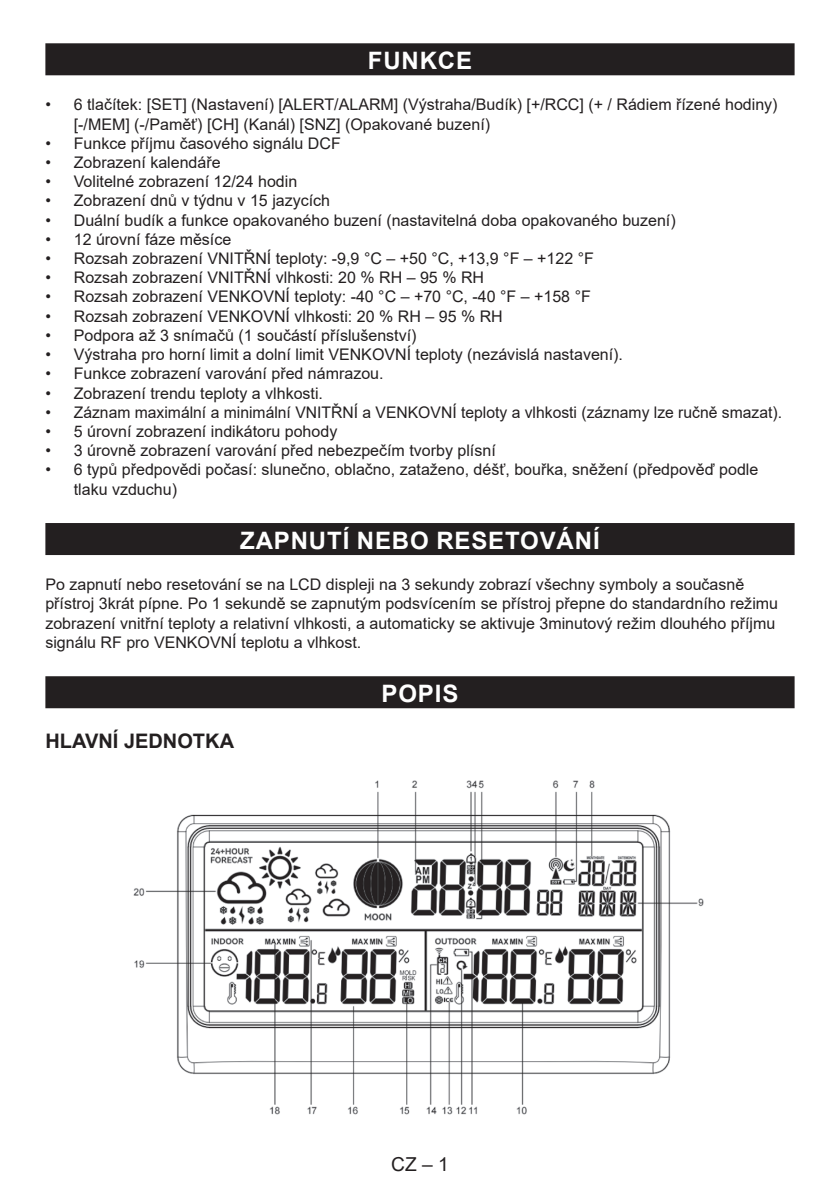
<style>
.page{position:relative;width:840px;height:1191px;background:#fff}
.page>*{position:absolute;margin:0;border:0;box-sizing:border-box;transform-origin:0 0}
.t1{font:700 24px "Arial";letter-spacing:.035em;color:#fff}
.t2{font:700 20px "Arial";color:#231f20}
.t3{font:19.2px "Arial";color:#231f20}
.t4{font:16px/19.2px "Arial";color:#231f20}
</style>
<div class="page">
<div style="left:45px;top:43px;width:749px;height:32px;background:#231f20"></div>
<div style="left:45px;top:523px;width:749px;height:32px;background:#231f20"></div>
<div style="left:45px;top:676px;width:749px;height:32px;background:#231f20"></div>
<img style="left:133px;top:780px;width:571px;height:335px">
<h1 class="t1" style="left:367px;top:43px;width:106px">FUNKCE</h1>
<p class="t4" style="left:74px;top:95px;width:705px;text-indent:-28px">• 6 tlačítek: [SET] (Nastavení) [ALERT/ALARM] (Výstraha/Budík) [+/RCC] (+ / Rádiem řízené hodiny) [-/MEM] (-/Paměť) [CH] (Kanál) [SNZ] (Opakované buzení)</p>
<p class="t4" style="left:45px;top:133px;width:297px">• Funkce příjmu časového signálu DCF</p>
<p class="t4" style="left:45px;top:153px;width:177px">• Zobrazení kalendáře</p>
<p class="t4" style="left:45px;top:172px;width:253px">• Volitelné zobrazení 12/24 hodin</p>
<p class="t4" style="left:45px;top:191px;width:286px">• Zobrazení dnů v týdnu v 15 jazycích</p>
<p class="t4" style="left:45px;top:210px;width:631px">• Duální budík a funkce opakovaného buzení (nastavitelná doba opakovaného buzení)</p>
<p class="t4" style="left:45px;top:229px;width:187px">• 12 úrovní fáze měsíce</p>
<p class="t4" style="left:45px;top:249px;width:549px">• Rozsah zobrazení VNITŘNÍ teploty: -9,9 °C – +50 °C, +13,9 °F – +122 °F</p>
<p class="t4" style="left:45px;top:268px;width:440px">• Rozsah zobrazení VNITŘNÍ vlhkosti: 20 % RH – 95 % RH</p>
<p class="t4" style="left:45px;top:287px;width:546px">• Rozsah zobrazení VENKOVNÍ teploty: -40 °C – +70 °C, -40 °F – +158 °F</p>
<p class="t4" style="left:45px;top:306px;width:458px">• Rozsah zobrazení VENKOVNÍ vlhkosti: 20 % RH – 95 % RH</p>
<p class="t4" style="left:45px;top:325px;width:372px">• Podpora až 3 snímačů (1 součástí příslušenství)</p>
<p class="t4" style="left:45px;top:345px;width:579px">• Výstraha pro horní limit a dolní limit VENKOVNÍ teploty (nezávislá nastavení).</p>
<p class="t4" style="left:45px;top:364px;width:339px">• Funkce zobrazení varování před námrazou.</p>
<p class="t4" style="left:45px;top:383px;width:279px">• Zobrazení trendu teploty a vlhkosti.</p>
<p class="t4" style="left:45px;top:402px;width:737px">• Záznam maximální a minimální VNITŘNÍ a VENKOVNÍ teploty a vlhkosti (záznamy lze ručně smazat).</p>
<p class="t4" style="left:45px;top:421px;width:293px">• 5 úrovní zobrazení indikátoru pohody</p>
<p class="t4" style="left:45px;top:441px;width:451px">• 3 úrovně zobrazení varování před nebezpečím tvorby plísní</p>
<p class="t4" style="left:74px;top:460px;width:685px;text-indent:-28px">• 6 typů předpovědi počasí: slunečno, oblačno, zataženo, déšť, bouřka, sněžení (předpověď podle tlaku vzduchu)</p>
<h1 class="t1" style="left:240px;top:523px;width:361px">ZAPNUTÍ NEBO RESETOVÁNÍ</h1>
<p class="t4" style="left:45px;top:575px;width:733px">Po zapnutí nebo resetování se na LCD displeji na 3 sekundy zobrazí všechny symboly a současně přístroj 3krát pípne. Po 1 sekundě se zapnutým podsvícením se přístroj přepne do standardního režimu zobrazení vnitřní teploty a relativní vlhkosti, a automaticky se aktivuje 3minutový režim dlouhého příjmu signálu RF pro VENKOVNÍ teplotu a vlhkost.</p>
<h1 class="t1" style="left:381px;top:676px;width:78px">POPIS</h1>
<p class="t2" style="left:45px;top:727px;width:190px">HLAVNÍ JEDNOTKA</p>
<p class="t3" style="left:391px;top:1151px;width:59px">CZ – 1</p>
</div>
